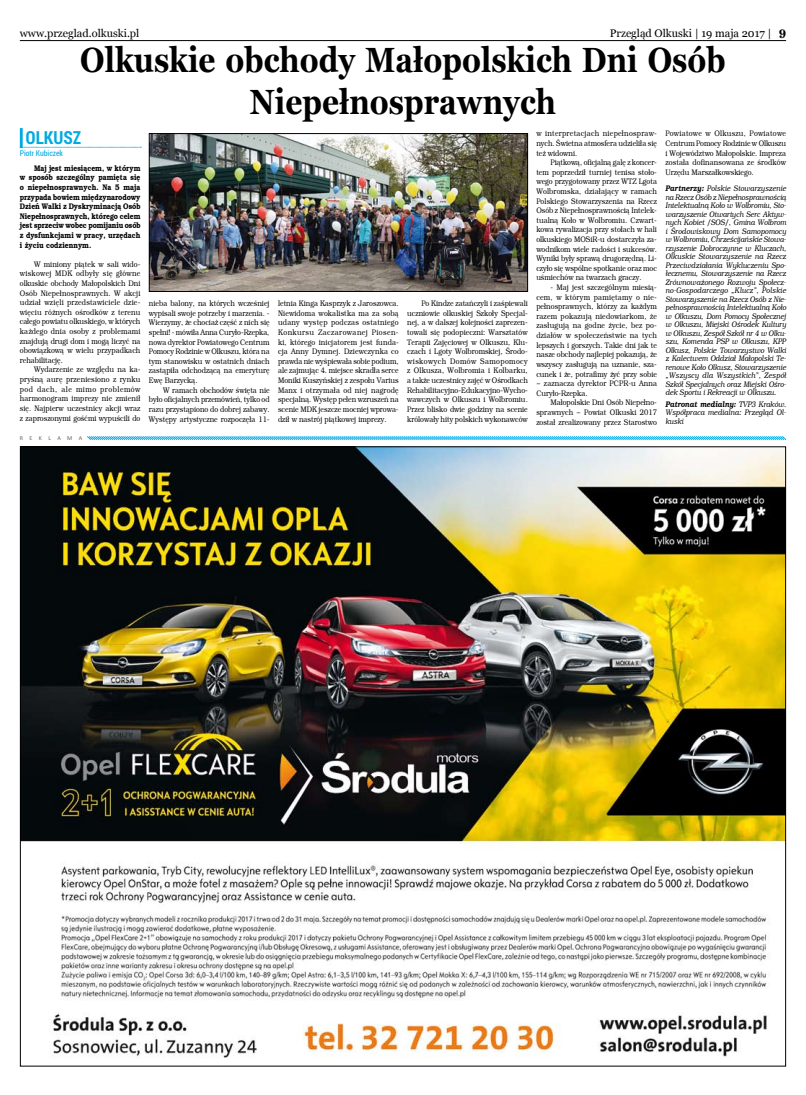
<style>
.page{position:relative;width:806px;height:1095px;background:#fff}
.page>*{position:absolute;margin:0;border:0;box-sizing:border-box;transform-origin:0 0}
.t1{font:700 35px/42px "Georgia";color:#000;text-align:center;scale:.85 1}
.t2{font:700 18px "Roboto Condensed";color:#00aae0}
.t3{font:11px "Georgia";color:#000}
.t4{font:8px/9.6px "Brooklyn";color:#000;text-align:justify;scale:.85 1}
.t5{font:italic 8px/8.5px "Brooklyn";color:#000;text-align:justify;scale:.85 1}
.t6{font:700 8px/9.6px "Brooklyn";color:#000;text-align:justify;scale:.85 1}
.t7{font:8px "Roboto Condensed";color:#00aae0}
.t8{font:6px "Calibri";letter-spacing:1.07em;color:#66615d}
.s1{font-family:"New Brunswick";font-weight:700;font-size:12px}
.s2{font-weight:700}
</style>
<div class="page">
<hr style="left:20px;top:40px;width:765px;height:1px;background:#000">
<img style="left:22px;top:448px;width:761px;height:610px">
<svg style="left:87px;top:436px;width:699px;height:4px;background:#63ccf1"></svg>
<hr style="left:20px;top:128px;width:3px;height:20px;background:#00aae0">
<svg style="left:22px;top:147px;width:119px;height:1px"></svg>
<img style="left:151px;top:135px;width:374px;height:155px">
<div style="left:149px;top:133px;width:378px;height:159px;border:1px solid #000"></div>
<h3 class="t3" style="left:20px;top:27px;width:121px">www.przeglad.olkuski.pl</h3>
<h3 class="t3" style="left:609px;top:27px;width:178px">Przegląd Olkuski | 19 maja 2017 | <span class="s1">9</span></h3>
<h1 class="t1" style="left:80px;top:39px;width:760px">Olkuskie obchody Małopolskich Dni Osób<br>Niepełnosprawnych</h1>
<h2 class="t2" style="left:26px;top:125px;width:57px">OLKUSZ</h2>
<p class="t7" style="left:20px;top:148px;width:45px">Piotr Kubiczek</p>
<p class="t6" style="left:20px;top:163px;width:143px;text-indent:14px">Maj jest miesiącem, w którym w sposób szczególny pamięta się o niepełnosprawnych. Na 5 maja przypada bowiem międzynarodowy Dzień Walki z Dyskryminacją Osób Niepełnosprawnych, którego celem jest sprzeciw wobec pomijaniu osób z dysfunkcjami w pracy, urzędach i życiu codziennym.</p>
<p class="t4" style="left:20px;top:259px;width:143px;text-indent:14px">W miniony piątek w sali wido&shy;wiskowej MDK odbyły się główne olkuskie obchody Małopolskich Dni Osób Niepełnosprawnych. W akcji udział wzięli przedstawiciele dzie&shy;więciu różnych ośrodków z terenu całego powiatu olkuskiego, w których każdego dnia osoby z problemami znajdują drugi dom i mogą liczyć na obowiązkową w wielu przypadkach rehabilitację.</p>
<p class="t4" style="left:20px;top:365px;width:143px;text-indent:14px">Wydarzenie ze względu na ka&shy;pryśną aurę przeniesiono z rynku pod dach, ale mimo problemów harmonogram imprezy nie zmienił się. Najpierw uczestnicy akcji wraz z zaproszonymi gośćmi wypuścili do</p>
<p class="t8" style="left:20px;top:434px;width:64px">REKLAMA</p>
<p class="t4" style="left:149px;top:299px;width:143px">nieba balony, na których wcześniej wypisali swoje potrzeby i marzenia. - Wierzymy, że chociaż część z nich się spełni! - mówiła Anna Curyło-Rzepka, nowa dyrektor Powiatowego Centrum Pomocy Rodzinie w Olkuszu, która na tym stanowisku w ostatnich dniach zastąpiła odchodzącą na emeryturę Ewę Barzycką.</p>
<p class="t4" style="left:149px;top:385px;width:143px;text-indent:14px">W ramach obchodów święta nie było oficjalnych przemówień, tylko od razu przystąpiono do dobrej zabawy.<br>Występy artystyczne rozpoczęła 11-</p>
<p class="t4" style="left:278px;top:299px;width:143px">letnia Kinga Kasprzyk z Jaroszowca.<br>Niewidoma wokalistka ma za sobą udany występ podczas ostatniego Konkursu Zaczarowanej Piosen&shy;ki, którego inicjatorem jest funda&shy;cja Anny Dymnej. Dziewczynka co prawda nie wyśpiewała sobie podium, ale zajmując 4. miejsce skradła serce Moniki Kuszyńskiej z zespołu Varius Manx i otrzymała od niej nagrodę specjalną. Występ pełen wzruszeń na scenie MDK jeszcze mocniej wprowa&shy;dził w nastrój piątkowej imprezy.</p>
<p class="t4" style="left:407px;top:299px;width:143px;text-indent:14px">Po Kindze zatańczyli i zaśpiewali uczniowie olkuskiej Szkoły Specjal&shy;nej, a w dalszej kolejności zaprezen&shy;towali się podopieczni: Warsztatów Terapii Zajęciowej w Olkuszu, Klu&shy;czach i Lgoty Wolbromskiej, Środo&shy;wiskowych Domów Samopomocy z Olkusza, Wolbromia i Kolbarku, a także uczestnicy zajęć w Ośrodkach Rehabilitacyjno-Edukacyjno-Wycho&shy;wawczych w Olkuszu i Wolbromiu.<br>Przez blisko dwie godziny na scenie królowały hity polskich wykonawców</p>
<p class="t4" style="left:536px;top:129px;width:143px">w interpretacjach niepełnospraw&shy;nych. Świetna atmosfera udzieliła się też widowni.</p>
<p class="t4" style="left:536px;top:158px;width:143px;text-indent:14px">Piątkową, oficjalną galę z koncer&shy;tem poprzedził turniej tenisa stoło&shy;wego przygotowany przez WTZ Lgota Wolbromska, działający w ramach Polskiego Stowarzyszenia na Rzecz Osób z Niepełnosprawnością Intelek&shy;tualną Koło w Wolbromiu. Czwart&shy;kowa rywalizacja przy stołach w hali olkuskiego MOSiR-u dostarczyła za&shy;wodnikom wiele radości i sukcesów.<br>Wyniki były sprawą drugorzędną. Li&shy;czyło się wspólne spotkanie oraz moc uśmiechów na twarzach graczy.</p>
<p class="t4" style="left:536px;top:282px;width:143px;text-indent:14px">- Maj jest szczególnym miesią&shy;cem, w którym pamiętamy o nie&shy;pełnosprawnych, którzy za każdym razem pokazują niedowiarkom, że zasługują na godne życie, bez po&shy;działów w społeczeństwie na tych lepszych i gorszych. Takie dni jak te nasze obchody najlepiej pokazują, że wszyscy zasługują na uznanie, sza&shy;cunek i że, potrafimy żyć przy sobie</p>
<p class="t4" style="left:536px;top:378px;width:143px">– zaznacza dyrektor PCPR-u Anna<br>Curyło-Rzepka.</p>
<p class="t4" style="left:536px;top:398px;width:143px;text-indent:14px">Małopolskie Dni Osób Niepełno&shy;sprawnych – Powiat Olkuski 2017 został zrealizowany przez Starostwo</p>
<p class="t4" style="left:665px;top:129px;width:143px">Powiatowe w Olkuszu, Powiatowe Centrum Pomocy Rodzinie w Olkuszu i Województwo Małopolskie. Impreza została dofinansowana ze środków Urzędu Marszałkowskiego.</p>
<p class="t5" style="left:665px;top:184px;width:143px"><span class="s2">Partnerzy:</span> Polskie Stowarzyszenie na Rzecz Osób z Niepełnosprawnością Intelektualną Koło w Wolbromiu, Sto&shy;warzyszenie Otwartych Serc Aktyw&shy;nych Kobiet /SOS/, Gmina Wolbrom i Środowiskowy Dom Samopomocy w Wolbromiu, Chrześcijańskie Stowa&shy;rzyszenie Dobroczynne w Kluczach, Olkuskie Stowarzyszenie na Rzecz Przeciwdziałania Wykluczeniu Spo&shy;łecznemu, Stowarzyszenie na Rzecz Zrównoważonego Rozwoju Społecz&shy;no-Gospodarczego „Klucz”, Polskie Stowarzyszenie na Rzecz Osób z Nie&shy;pełnosprawnością Intelektualną Koło w Olkuszu, Dom Pomocy Społecznej w Olkuszu, Miejski Ośrodek Kultury w Olkuszu, Zespół Szkół nr 4 w Olku&shy;szu, Komenda PSP w Olkuszu, KPP Olkusz, Polskie Towarzystwo Walki z Kalectwem Oddział Małopolski Te&shy;renowe Koło Olkusz, Stowarzyszenie „Wszyscy dla Wszystkich”, Zespół Szkół Specjalnych oraz Miejski Ośro&shy;dek Sportu i Rekreacji w Olkuszu.</p>
<p class="t5" style="left:665px;top:399px;width:143px"><span class="s2">Patronat medialny:</span> TVP3 Kraków.<br>Współpraca medialna: Przegląd Ol&shy;kuski</p>
</div>
